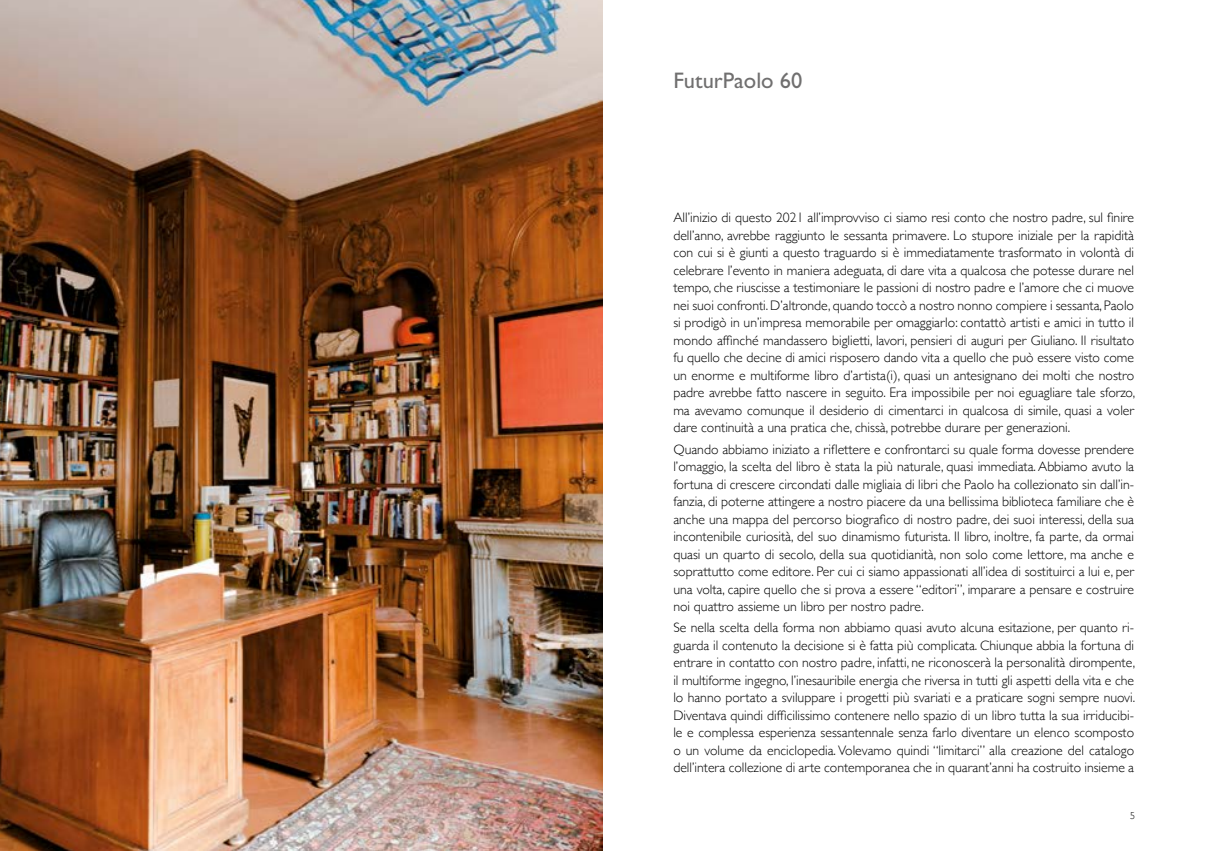
<style>
.page{position:relative;width:1205px;height:851px;background:#fff}
.page>*{position:absolute;margin:0;border:0;box-sizing:border-box;transform-origin:0 0}
.t1{font:22.5px "Gill Sans";color:#706f6f}
.t2{font:300 13.75px/17.5px "Gill Sans";color:#000;text-align:justify}
.t3{font:300 10px "Gill Sans";color:#000}
</style>
<div class="page">
<img style="left:0;top:0;width:602px;height:850px">
<h1 class="t1" style="left:673px;top:67px;width:131px">FuturPaolo 60</h1>
<p class="t2" style="left:673px;top:208px;width:463px">All’inizio di questo 2021 all’improvviso ci siamo resi conto che nostro padre, sul finire dell’anno, avrebbe raggiunto le sessanta primavere. Lo stupore iniziale per la rapidità con cui si è giunti a questo traguardo si è immediatamente trasformato in volontà di celebrare l’evento in maniera adeguata, di dare vita a qualcosa che potesse durare nel tempo, che riuscisse a testimoniare le passioni di nostro padre e l’amore che ci muove nei suoi confronti. D’altronde, quando toccò a nostro nonno compiere i sessanta, Paolo si prodigò in un’impresa memorabile per omaggiarlo: contattò artisti e amici in tutto il mondo affinché mandassero biglietti, lavori, pensieri di auguri per Giuliano. Il risultato fu quello che decine di amici risposero dando vita a quello che può essere visto come un enorme e multiforme libro d’artista(i), quasi un antesignano dei molti che nostro padre avrebbe fatto nascere in seguito. Era impossibile per noi eguagliare tale sforzo, ma avevamo comunque il desiderio di cimentarci in qualcosa di simile, quasi a voler dare continuità a una pratica che, chissà, potrebbe durare per generazioni.</p>
<p class="t2" style="left:673px;top:439px;width:462px">Quando abbiamo iniziato a riflettere e confrontarci su quale forma dovesse prendere l’omaggio, la scelta del libro è stata la più naturale, quasi immediata. Abbiamo avuto la fortuna di crescere circondati dalle migliaia di libri che Paolo ha collezionato sin dall’in&shy;fanzia, di poterne attingere a nostro piacere da una bellissima biblioteca familiare che è anche una mappa del percorso biografico di nostro padre, dei suoi interessi, della sua incontenibile curiosità, del suo dinamismo futurista. Il libro, inoltre, fa parte, da ormai quasi un quarto di secolo, della sua quotidianità, non solo come lettore, ma anche e soprattutto come editore. Per cui ci siamo appassionati all’idea di sostituirci a lui e, per una volta, capire quello che si prova a essere “editori”, imparare a pensare e costruire noi quattro assieme un libro per nostro padre.</p>
<p class="t2" style="left:673px;top:618px;width:463px">Se nella scelta della forma non abbiamo quasi avuto alcuna esitazione, per quanto ri&shy;guarda il contenuto la decisione si è fatta più complicata. Chiunque abbia la fortuna di entrare in contatto con nostro padre, infatti, ne riconoscerà la personalità dirompente, il multiforme ingegno, l’inesauribile energia che riversa in tutti gli aspetti della vita e che lo hanno portato a sviluppare i progetti più svariati e a praticare sogni sempre nuovi.<br>Diventava quindi difficilissimo contenere nello spazio di un libro tutta la sua irriducibi&shy;le e complessa esperienza sessantennale senza farlo diventare un elenco scomposto o un volume da enciclopedia. Volevamo quindi “limitarci” alla creazione del catalogo dell’intera collezione di arte contemporanea che in quarant’anni ha costruito insieme a</p>
<p class="t3" style="left:1130px;top:807px;width:6px">5</p>
</div>
